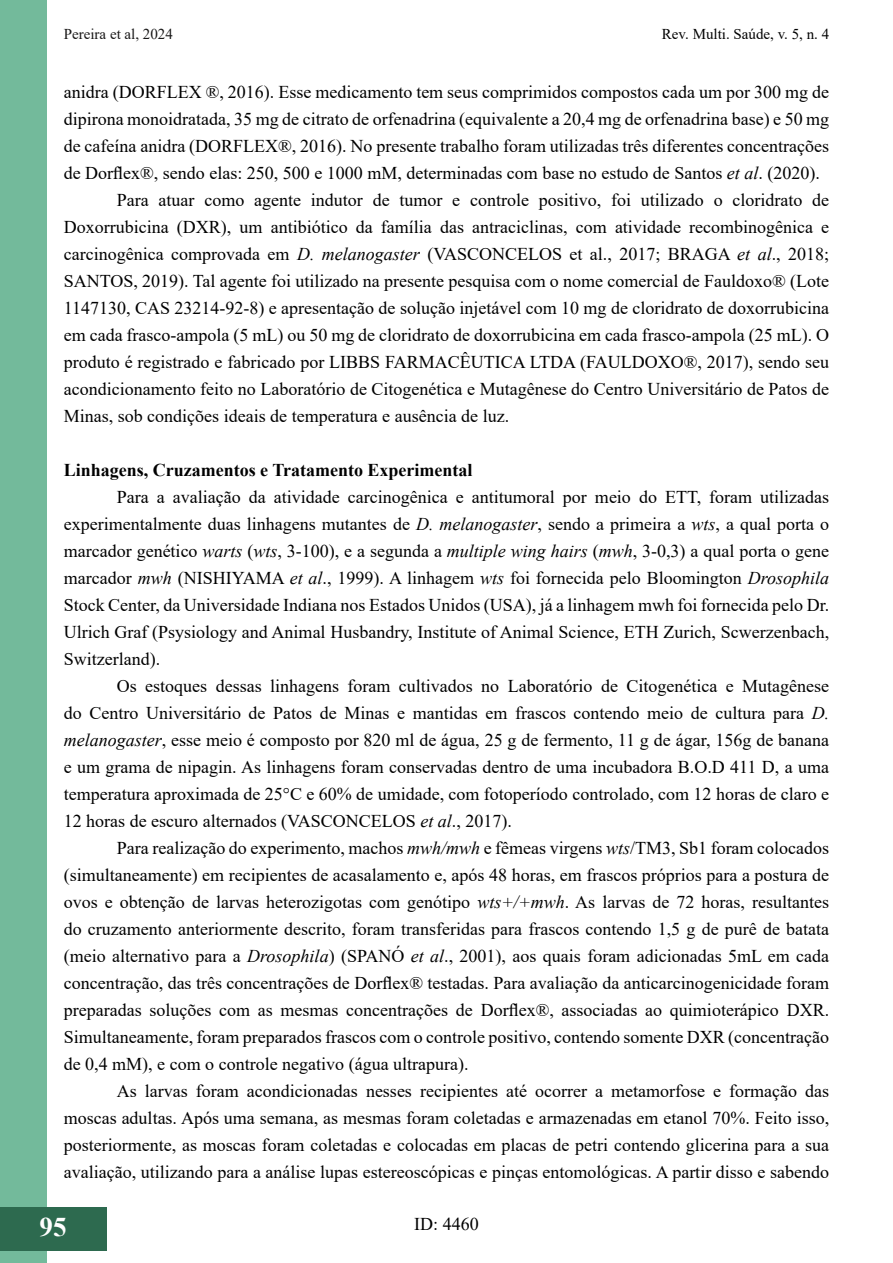
<style>
.page{position:relative;width:893px;height:1263px;background:#fff}
.page>*{position:absolute;margin:0;border:0;box-sizing:border-box;transform-origin:0 0}
.t1{font:700 27px "Times New Roman";color:#fff}
.t2{font:18px/27px "Times New Roman";color:#000;text-align:justify}
.t3{font:700 18px "Times New Roman";color:#000}
.t4{font:15px "Times New Roman";color:#000}
.t5{font:15px "Times New Roman";color:#181717}
.s1{font-style:italic}
</style>
<div class="page">
<div style="left:0;top:1px;width:47px;height:1262px;background:#73ba9b"></div>
<div style="left:0;top:1207px;width:106px;height:43px;background:#2d6a4f"></div>
<p class="t5" style="left:64px;top:24px;width:111px">Pereira et al, 2024</p>
<p class="t4" style="left:662px;top:24px;width:169px">Rev. Multi. Saúde, v. 5, n. 4</p>
<p class="t2" style="left:64px;top:77px;width:767px">anidra (DORFLEX ®, 2016). Esse medicamento tem seus comprimidos compostos cada um por 300 mg de</p>
<p class="t2" style="left:64px;top:104px;width:767px">dipirona monoidratada, 35 mg de citrato de orfenadrina (equivalente a 20,4 mg de orfenadrina base) e 50 mg</p>
<p class="t2" style="left:64px;top:131px;width:767px">de cafeína anidra (DORFLEX®, 2016). No presente trabalho foram utilizadas três diferentes concentrações</p>
<p class="t2" style="left:64px;top:158px;width:758px">de Dorflex®, sendo elas: 250, 500 e 1000 mM, determinadas com base no estudo de Santos <span class="s1">et al</span>. (2020).</p>
<p class="t2" style="left:117px;top:185px;width:714px">Para atuar como agente indutor de tumor e controle positivo, foi utilizado o cloridrato de</p>
<p class="t2" style="left:64px;top:212px;width:767px">Doxorrubicina (DXR), um antibiótico da família das antraciclinas, com atividade recombinogênica e</p>
<p class="t2" style="left:64px;top:239px;width:767px">carcinogênica comprovada em <span class="s1">D. melanogaster</span> (VASCONCELOS et al., 2017; BRAGA <span class="s1">et al</span>., 2018;</p>
<p class="t2" style="left:64px;top:266px;width:767px">SANTOS, 2019). Tal agente foi utilizado na presente pesquisa com o nome comercial de Fauldoxo® (Lote</p>
<p class="t2" style="left:64px;top:293px;width:767px">1147130, CAS 23214-92-8) e apresentação de solução injetável com 10 mg de cloridrato de doxorrubicina</p>
<p class="t2" style="left:64px;top:320px;width:767px">em cada frasco-ampola (5 mL) ou 50 mg de cloridrato de doxorrubicina em cada frasco-ampola (25 mL). O</p>
<p class="t2" style="left:64px;top:347px;width:767px">produto é registrado e fabricado por LIBBS FARMACÊUTICA LTDA (FAULDOXO®, 2017), sendo seu</p>
<p class="t2" style="left:64px;top:374px;width:767px">acondicionamento feito no Laboratório de Citogenética e Mutagênese do Centro Universitário de Patos de</p>
<p class="t2" style="left:64px;top:401px;width:447px">Minas, sob condições ideais de temperatura e ausência de luz.</p>
<p class="t3" style="left:64px;top:457px;width:410px">Linhagens, Cruzamentos e Tratamento Experimental</p>
<p class="t2" style="left:64px;top:482px;width:767px;text-indent:53px">Para a avaliação da atividade carcinogênica e antitumoral por meio do ETT, foram utilizadas experimentalmente duas linhagens mutantes de <span class="s1">D. melanogaster</span>, sendo a primeira a <span class="s1">wts</span>, a qual porta o marcador genético <span class="s1">warts</span> (<span class="s1">wts</span>, 3-100), e a segunda a <span class="s1">multiple wing hairs</span> (<span class="s1">mwh</span>, 3-0,3) a qual porta o gene marcador <span class="s1">mwh</span> (NISHIYAMA <span class="s1">et al</span>., 1999). A linhagem <span class="s1">wts</span> foi fornecida pelo Bloomington <span class="s1">Drosophila </span>Stock Center, da Universidade Indiana nos Estados Unidos (USA), já a linhagem mwh foi fornecida pelo Dr.<br>Ulrich Graf (Psysiology and Animal Husbandry, Institute of Animal Science, ETH Zurich, Scwerzenbach, Switzerland).</p>
<p class="t2" style="left:64px;top:671px;width:767px;text-indent:53px">Os estoques dessas linhagens foram cultivados no Laboratório de Citogenética e Mutagênese do Centro Universitário de Patos de Minas e mantidas em frascos contendo meio de cultura para <span class="s1">D. melanogaster</span>, esse meio é composto por 820 ml de água, 25 g de fermento, 11 g de ágar, 156g de banana e um grama de nipagin. As linhagens foram conservadas dentro de uma incubadora B.O.D 411 D, a uma temperatura aproximada de 25°C e 60% de umidade, com fotoperíodo controlado, com 12 horas de claro e 12 horas de escuro alternados (VASCONCELOS <span class="s1">et al</span>., 2017).</p>
<p class="t2" style="left:64px;top:833px;width:767px;text-indent:53px">Para realização do experimento, machos <span class="s1">mwh/mwh</span> e fêmeas virgens <span class="s1">wts</span>/TM3, Sb1 foram colocados (simultaneamente) em recipientes de acasalamento e, após 48 horas, em frascos próprios para a postura de ovos e obtenção de larvas heterozigotas com genótipo <span class="s1">wts+/+mwh</span>. As larvas de 72 horas, resultantes do cruzamento anteriormente descrito, foram transferidas para frascos contendo 1,5 g de purê de batata (meio alternativo para a <span class="s1">Drosophila</span>) (SPANÓ <span class="s1">et al</span>., 2001), aos quais foram adicionadas 5mL em cada concentração, das três concentrações de Dorflex® testadas. Para avaliação da anticarcinogenicidade foram preparadas soluções com as mesmas concentrações de Dorflex®, associadas ao quimioterápico DXR.<br>Simultaneamente, foram preparados frascos com o controle positivo, contendo somente DXR (concentração de 0,4 mM), e com o controle negativo (água ultrapura).</p>
<p class="t2" style="left:64px;top:1076px;width:767px;text-indent:53px">As larvas foram acondicionadas nesses recipientes até ocorrer a metamorfose e formação das moscas adultas. Após uma semana, as mesmas foram coletadas e armazenadas em etanol 70%. Feito isso, posteriormente, as moscas foram coletadas e colocadas em placas de petri contendo glicerina para a sua avaliação, utilizando para a análise lupas estereoscópicas e pinças entomológicas. A partir disso e sabendo</p>
<h1 class="t1" style="left:40px;top:1207px;width:29px">95</h1>
<p class="t2" style="left:414px;top:1210px;width:66px">ID: 4460</p>
</div>
